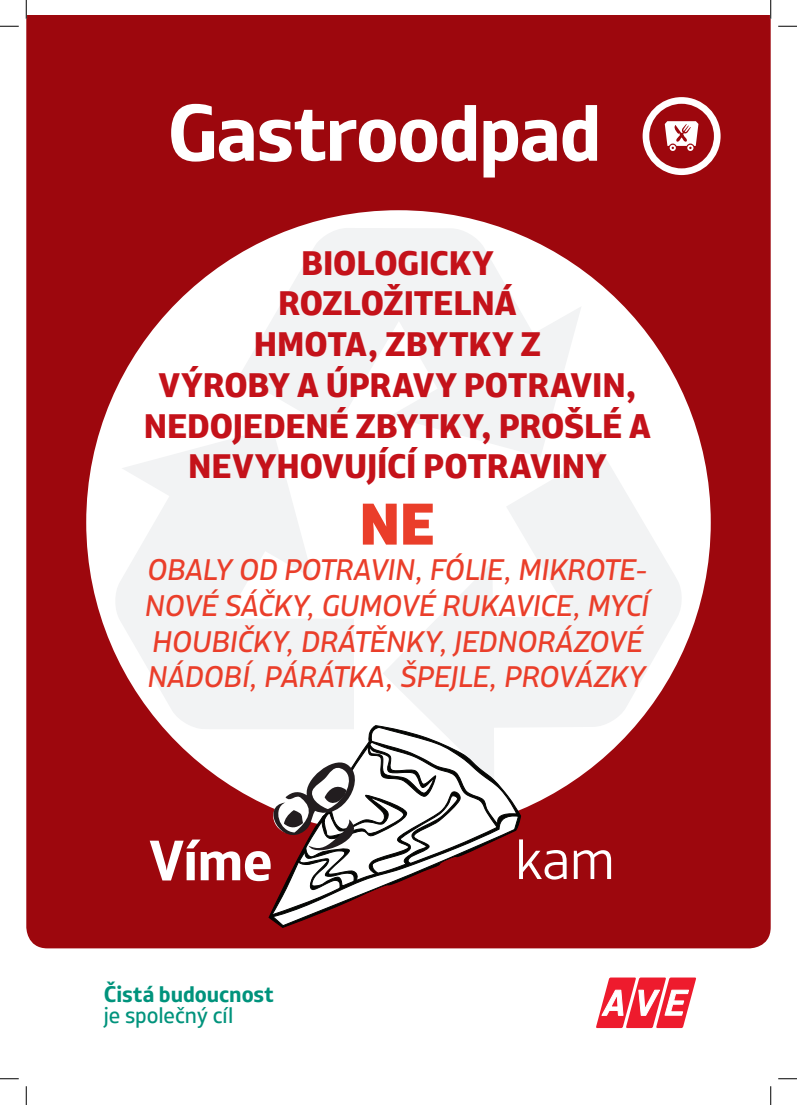
<style>
.page{position:relative;width:797px;height:1105px;background:#fff}
.page>*{position:absolute;margin:0;border:0;box-sizing:border-box;transform-origin:0 0}
.t1{font:700 79.5px "XXII Centar";letter-spacing:-.02em;color:#fff}
.t2{font:900 58.5px "XXII Centar";color:#ea3e2a}
.t3{font:700 56.62px "XXII Centar";color:#fff}
.t4{font:300 56.62px "XXII Centar";color:#fff}
.t5{font:800 34px/40.8px "XXII Centar";letter-spacing:-.005em;color:#c4121a;text-align:center}
.t6{font:29.75px/35.6px "XXII Centar Regular It";letter-spacing:-.01em;color:#ea3e2a}
.t7{font:700 22.5px "XXII Centar";letter-spacing:-.005em;color:#00937c}
.t8{font:22.5px "XXII Centar";letter-spacing:-.005em;color:#00937c}
</style>
<div class="page">
<div style="left:26px;top:16px;width:744px;height:932px;background:#9d070d"></div>
<svg style="left:642px;top:97px;width:78px;height:78px"></svg>
<div style="left:86px;top:210px;width:624px;height:624px;background:#fff;border-radius:50%"></div>
<svg style="left:383px;top:451px;width:299px;height:332px;fill:#f2f3f4"></svg>
<svg style="left:114px;top:437px;width:240px;height:292px;fill:#f2f3f4"></svg>
<svg style="left:239px;top:228px;width:342px;height:229px;fill:#f2f3f4"></svg>
<svg style="left:269px;top:725px;width:251px;height:202px"></svg>
<svg style="left:259px;top:727px;width:259px;height:199px"></svg>
<svg style="left:596px;top:977px;width:100px;height:52px"></svg>
<svg style="left:0;top:25px;width:19px;height:2px"></svg>
<svg style="left:778px;top:25px;width:19px;height:2px"></svg>
<svg style="left:0;top:1078px;width:19px;height:1px"></svg>
<svg style="left:778px;top:1078px;width:19px;height:1px"></svg>
<svg style="left:25px;top:0;width:2px;height:19px"></svg>
<svg style="left:25px;top:1086px;width:2px;height:19px"></svg>
<svg style="left:770px;top:0;width:1px;height:19px"></svg>
<svg style="left:770px;top:1086px;width:1px;height:19px"></svg>
<h1 class="t1" style="left:168px;top:82px;width:435px">Gastroodpad</h1>
<p class="t5" style="left:144px;top:244px;width:509px">BIOLOGICKY<br>ROZLOŽITELNÁ<br>HMOTA, ZBYTKY Z<br>VÝROBY A ÚPRAVY POTRAVIN,<br>NEDOJEDENÉ ZBYTKY, PROŠLÉ A<br>NEVYHOVUJÍCÍ POTRAVINY</p>
<h2 class="t2" style="left:359px;top:486px;width:77px">NE</h2>
<p class="t6" style="left:145px;top:552px;width:505px">OBALY OD POTRAVIN, FÓLIE, MIKROTE-NOVÉ SÁČKY, GUMOVÉ RUKAVICE, MYCÍ HOUBIČKY, DRÁTĚNKY, JEDNORÁZOVÉ NÁDOBÍ, PÁRÁTKA, ŠPEJLE, PROVÁZKY</p>
<h3 class="t3" style="left:149px;top:824px;width:125px">Víme</h3>
<h3 class="t4" style="left:515px;top:824px;width:101px">kam</h3>
<p class="t7" style="left:104px;top:979px;width:171px">Čistá budoucnost</p>
<p class="t8" style="left:104px;top:1001px;width:131px">je společný cíl</p>
</div>
